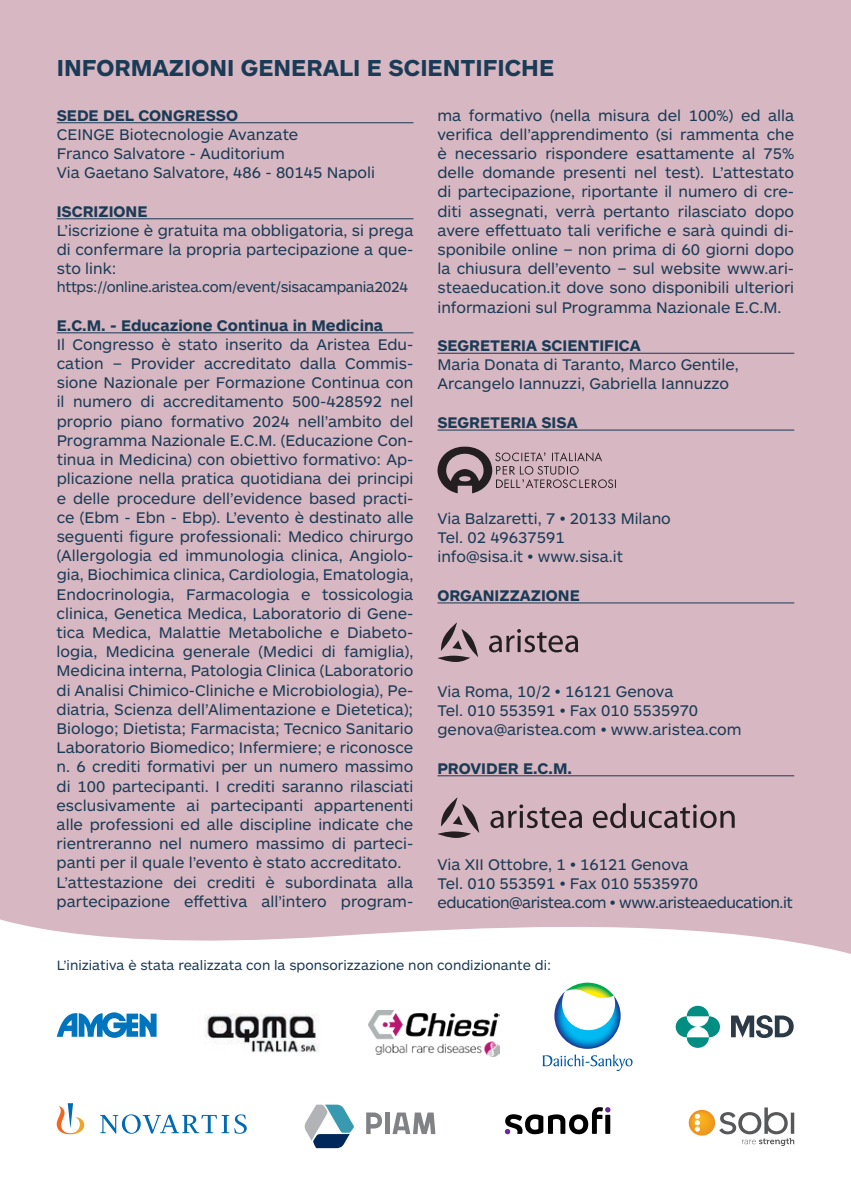
<style>
.page{position:relative;width:851px;height:1191px;background:#fff}
.page>*{position:absolute;margin:0;border:0;box-sizing:border-box;transform-origin:0 0}
.t1{font:700 24px "ARS Maquette Pro";color:#1a3b56}
.t2{font:16px/19.2px "ARS Maquette Pro";color:#1a3b56}
.t3{font:700 16px "ARS Maquette Pro";color:#1a3b56}
.t4{font:16px/19.2px "ARS Maquette Pro";letter-spacing:-.02em;color:#1a3b56}
.t5{font:15px "ARS Maquette Pro";letter-spacing:-.02em;color:#1a3b56}
.t6{font:14px "ARS Maquette Pro";color:#1a3b56}
</style>
<div class="page">
<div style="left:0;top:0;width:850px;height:1191px;background:#d7b7c1"></div>
<hr style="left:57px;top:122px;width:356px;height:1px;background:#1a3b56">
<hr style="left:57px;top:218px;width:356px;height:1px;background:#1a3b56">
<hr style="left:57px;top:332px;width:356px;height:1px;background:#1a3b56">
<hr style="left:437px;top:353px;width:357px;height:1px;background:#1a3b56">
<hr style="left:437px;top:429px;width:357px;height:1px;background:#1a3b56">
<hr style="left:437px;top:602px;width:357px;height:1px;background:#1a3b56">
<hr style="left:437px;top:775px;width:357px;height:1px;background:#1a3b56">
<svg style="left:437px;top:446px;width:177px;height:47px"></svg>
<svg style="left:437px;top:622px;width:41px;height:40px"></svg>
<svg style="left:489px;top:629px;width:89px;height:23px"></svg>
<svg style="left:437px;top:797px;width:42px;height:41px"></svg>
<svg style="left:490px;top:804px;width:92px;height:24px"></svg>
<svg style="left:592px;top:803px;width:142px;height:25px"></svg>
<svg style="left:0;top:919px;width:850px;height:272px;background:#fcfafa"></svg>
<svg style="left:57px;top:1012px;width:99px;height:25px;background:#57a3d2"></svg>
<img style="left:198px;top:1008px;width:131px;height:54px">
<svg style="left:542px;top:1054px;width:90px;height:17px;background:#cedfee"></svg>
<svg style="left:554px;top:982px;width:66px;height:66px;background:#a1d3dd"></svg>
<svg style="left:686px;top:1005px;width:22px;height:11px"></svg>
<svg style="left:686px;top:1037px;width:22px;height:10px"></svg>
<svg style="left:675px;top:1016px;width:21px;height:21px"></svg>
<svg style="left:698px;top:1016px;width:21px;height:21px"></svg>
<svg style="left:731px;top:1015px;width:62px;height:23px"></svg>
<svg style="left:57px;top:1103px;width:190px;height:31px;background:#dbe6ed"></svg>
<hr style="left:385px;top:1112px;width:4px;height:22px;background:#808285">
<svg style="left:366px;top:1112px;width:16px;height:22px"></svg>
<svg style="left:392px;top:1112px;width:43px;height:22px"></svg>
<svg style="left:304px;top:1104px;width:50px;height:44px;background:#97b2c1"></svg>
<svg style="left:505px;top:1107px;width:105px;height:27px;background:#989799"></svg>
<svg style="left:688px;top:1107px;width:106px;height:39px;background:#dcd3c4"></svg>
<img style="left:368px;top:1010px;width:131px;height:47px">
<h1 class="t1" style="left:57px;top:52px;width:499px">INFORMAZIONI GENERALI E SCIENTIFICHE</h1>
<p class="t3" style="left:57px;top:105px;width:183px">SEDE DEL CONGRESSO</p>
<p class="t2" style="left:57px;top:124px;width:320px">CEINGE Biotecnologie Avanzate<br>Franco Salvatore - Auditorium<br>Via Gaetano Salvatore, 486 - 80145 Napoli</p>
<p class="t3" style="left:57px;top:201px;width:92px">ISCRIZIONE</p>
<p class="t2" style="left:57px;top:220px;width:358px;text-align:justify">L’iscrizione è gratuita ma obbligatoria, si prega di confermare la propria partecipazione a que&shy;sto link:</p>
<p class="t5" style="left:57px;top:277px;width:353px">https://online.aristea.com/event/sisacampania2024</p>
<p class="t3" style="left:57px;top:315px;width:328px">E.C.M. - Educazione Continua in Medicina</p>
<p class="t2" style="left:57px;top:334px;width:358px">Il Congresso è stato inserito da Aristea Edu&shy;cation – Provider accreditato dalla Commis&shy;sione Nazionale per Formazione Continua con il numero di accreditamento 500-428592 nel proprio piano formativo 2024 nell’ambito del Programma Nazionale E.C.M. (Educazione Con&shy;tinua in Medicina) con obiettivo formativo: Ap&shy;plicazione nella pratica quotidiana dei principi e delle procedure dell’evidence based practi&shy;ce (Ebm - Ebn - Ebp). L’evento è destinato alle seguenti figure professionali: Medico chirurgo (Allergologia ed immunologia clinica, Angiolo&shy;gia, Biochimica clinica, Cardiologia, Ematologia, Endocrinologia, Farmacologia e tossicologia clinica, Genetica Medica, Laboratorio di Gene&shy;tica Medica, Malattie Metaboliche e Diabeto&shy;logia, Medicina generale (Medici di famiglia), Medicina interna, Patologia Clinica (Laboratorio di Analisi Chimico-Cliniche e Microbiologia), Pe&shy;diatria, Scienza dell’Alimentazione e Dietetica); Biologo; Dietista; Farmacista; Tecnico Sanitario Laboratorio Biomedico; Infermiere; e riconosce n. 6 crediti formativi per un numero massimo di 100 partecipanti. I crediti saranno rilasciati esclusivamente ai partecipanti appartenenti alle professioni ed alle discipline indicate che rientreranno nel numero massimo di parteci&shy;panti per il quale l’evento è stato accreditato.<br>L’attestazione dei crediti è subordinata alla partecipazione effettiva all’intero program-</p>
<p class="t2" style="left:437px;top:105px;width:358px;text-align:justify">ma formativo (nella misura del 100%) ed alla verifica dell’apprendimento (si rammenta che è necessario rispondere esattamente al 75% delle domande presenti nel test). L’attestato di partecipazione, riportante il numero di cre&shy;diti assegnati, verrà pertanto rilasciato dopo avere effettuato tali verifiche e sarà quindi di&shy;sponibile online – non prima di 60 giorni dopo la chiusura dell’evento – sul website www.ari&shy;steaeducation.it dove sono disponibili ulteriori informazioni sul Programma Nazionale E.C.M.</p>
<p class="t3" style="left:437px;top:335px;width:205px">SEGRETERIA SCIENTIFICA</p>
<p class="t2" style="left:437px;top:354px;width:303px">Maria Donata di Taranto, Marco Gentile,<br>Arcangelo Iannuzzi, Gabriella Iannuzzo</p>
<p class="t3" style="left:437px;top:412px;width:142px">SEGRETERIA SISA</p>
<p class="t2" style="left:437px;top:508px;width:235px">Via Balzaretti, 7 • 20133 Milano<br>Tel. 02 49637591<br>info@sisa.it • www.sisa.it</p>
<p class="t3" style="left:437px;top:585px;width:144px">ORGANIZZAZIONE</p>
<p class="t2" style="left:437px;top:681px;width:306px">Via Roma, 10/2 • 16121 Genova<br>Tel. 010 553591 • Fax 010 5535970 genova@aristea.com • www.aristea.com</p>
<p class="t3" style="left:437px;top:757px;width:136px">PROVIDER E.C.M.</p>
<p class="t4" style="left:437px;top:853px;width:357px">Via XII Ottobre, 1 • 16121 Genova<br>Tel. 010 553591 • Fax 010 5535970 education@aristea.com • www.aristeaeducation.it</p>
<p class="t6" style="left:57px;top:955px;width:496px">L’iniziativa è stata realizzata con la sponsorizzazione non condizionante di:</p>
</div>
